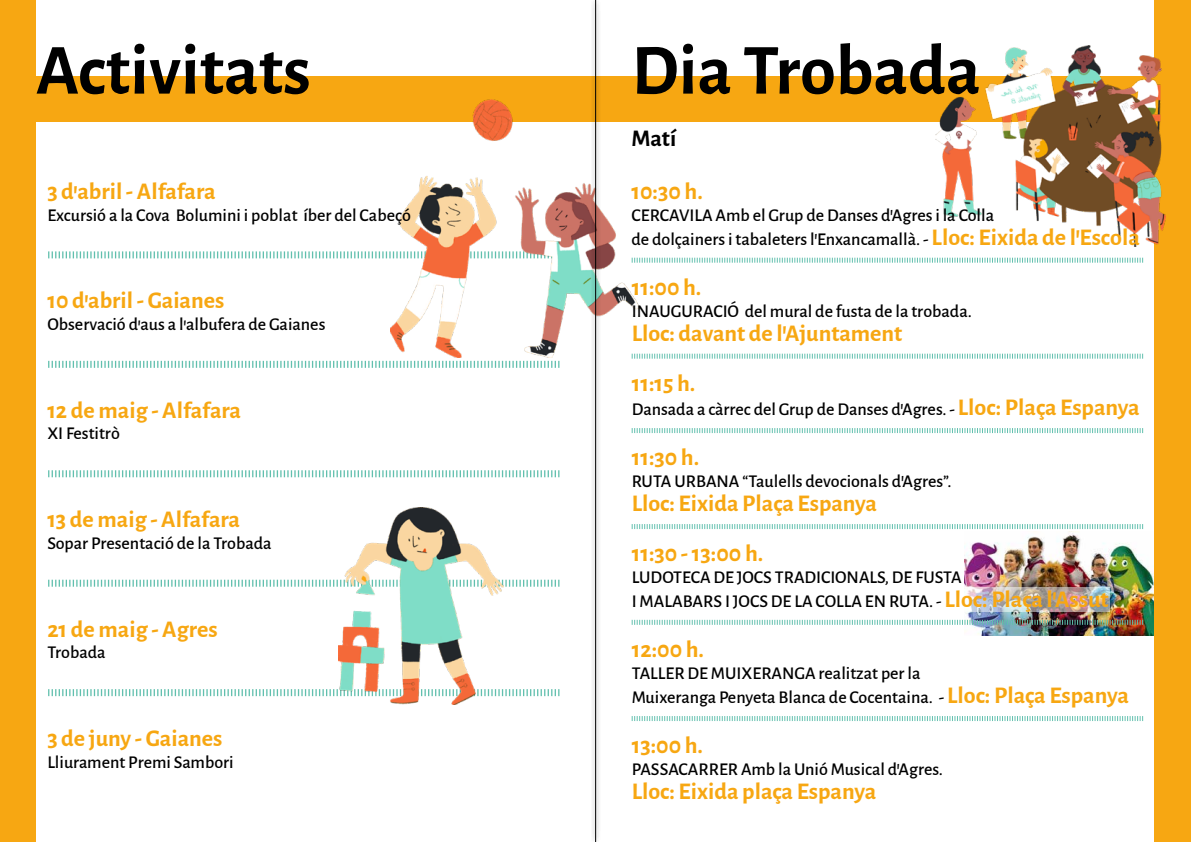
<style>
.page{position:relative;width:1191px;height:842px;background:#fff}
.page>*{position:absolute;margin:0;border:0;box-sizing:border-box;transform-origin:0 0}
.t1{font:700 72px "Alegreya Sans";color:#000}
.t2{font:700 24px "Alegreya Sans";color:#f7a712}
.t3{font:700 24px "Alegreya Sans";color:#000}
.t4{font:500 18px/24px "Alegreya Sans";color:#000}
.s1{font-weight:700;font-size:24px;color:#f7a712}
</style>
<div class="page">
<img style="left:964px;top:531px;width:190px;height:105px">
<div style="left:0;top:77px;width:596px;height:45px;background:#f7a712"></div>
<svg style="left:48px;top:251px;width:342px;height:7px"></svg>
<img style="left:390px;top:99px;width:248px;height:258px">
<div style="left:595px;top:77px;width:595px;height:45px;background:#f7a712"></div>
<svg style="left:591px;top:0;width:9px;height:842px"></svg>
<div style="left:0;top:0;width:35px;height:842px;background:#f7a712"></div>
<svg style="left:48px;top:361px;width:511px;height:7px"></svg>
<svg style="left:48px;top:470px;width:511px;height:7px"></svg>
<svg style="left:48px;top:689px;width:511px;height:7px"></svg>
<svg style="left:631px;top:257px;width:512px;height:7px"></svg>
<svg style="left:631px;top:353px;width:512px;height:6px"></svg>
<svg style="left:631px;top:428px;width:512px;height:6px"></svg>
<svg style="left:631px;top:524px;width:512px;height:5px"></svg>
<img style="left:631px;top:619px;width:512px;height:7px">
<svg style="left:631px;top:716px;width:512px;height:5px"></svg>
<svg style="left:48px;top:580px;width:511px;height:7px"></svg>
<img style="left:338px;top:507px;width:166px;height:198px">
<img style="left:964px;top:587px;width:145px;height:24px">
<div style="left:1155px;top:0;width:36px;height:842px;background:#f7a712"></div>
<img style="left:935px;top:45px;width:230px;height:201px">
<h1 class="t1" style="left:36px;top:17px;width:276px">Activitats</h1>
<h2 class="t2" style="left:47px;top:174px;width:170px">3 d’abril - Alfafara</h2>
<p class="t4" style="left:47px;top:202px;width:365px">Excursió a la Cova Bolumini i poblat íber del Cabeçó</p>
<h2 class="t2" style="left:47px;top:283px;width:178px">10 d’abril - Gaianes</h2>
<p class="t4" style="left:47px;top:311px;width:280px">Observació d’aus a l’albufera de Gaianes</p>
<h2 class="t2" style="left:47px;top:392px;width:195px">12 de maig - Alfafara</h2>
<p class="t4" style="left:47px;top:420px;width:74px">XI Festitrò</p>
<h2 class="t2" style="left:47px;top:502px;width:194px">13 de maig - Alfafara</h2>
<p class="t4" style="left:47px;top:530px;width:226px">Sopar Presentació de la Trobada</p>
<h2 class="t2" style="left:47px;top:611px;width:172px">21 de maig - Agres</h2>
<p class="t4" style="left:47px;top:639px;width:60px">Trobada</p>
<h2 class="t2" style="left:47px;top:721px;width:176px">3 de juny - Gaianes</h2>
<p class="t4" style="left:47px;top:749px;width:188px">Lliurament Premi Sambori</p>
<h1 class="t1" style="left:631px;top:17px;width:350px">Dia Trobada</h1>
<h2 class="t3" style="left:631px;top:121px;width:46px">Matí</h2>
<h2 class="t2" style="left:631px;top:174px;width:73px">10:30 h.</h2>
<p class="t4" style="left:631px;top:202px;width:510px">CERCAVILA Amb el Grup de Danses d’Agres i la Colla<br>de dolçainers i tabaleters l’Enxancamallà. - <span class="s1">Lloc: Eixida de l’Escola</span></p>
<h2 class="t2" style="left:631px;top:270px;width:71px">11:00 h.</h2>
<p class="t4" style="left:631px;top:298px;width:342px">INAUGURACIÓ del mural de fusta de la trobada.</p>
<h2 class="t2" style="left:631px;top:315px;width:272px">Lloc: davant de l’Ajuntament</h2>
<h2 class="t2" style="left:631px;top:366px;width:65px">11:15 h.</h2>
<p class="t4" style="left:631px;top:396px;width:509px">Dansada a càrrec del Grup de Danses d’Agres. - <span class="s1">Lloc: Plaça Espanya</span></p>
<h2 class="t2" style="left:631px;top:440px;width:69px">11:30 h.</h2>
<p class="t4" style="left:631px;top:468px;width:321px">RUTA URBANA “Taulells devocionals d’Agres”.</p>
<h2 class="t2" style="left:631px;top:485px;width:247px">Lloc: Eixida Plaça Espanya</h2>
<h2 class="t2" style="left:631px;top:536px;width:133px">11:30 - 13:00 h.</h2>
<p class="t4" style="left:631px;top:564px;width:478px">LUDOTECA DE JOCS TRADICIONALS, DE FUSTA<br>I MALABARS I JOCS DE LA COLLA EN RUTA. - <span class="s1">Lloc: Plaça l’Assut</span></p>
<h2 class="t2" style="left:631px;top:632px;width:74px">12:00 h.</h2>
<p class="t4" style="left:631px;top:660px;width:499px">TALLER DE MUIXERANGA realitzat per la<br>Muixeranga Penyeta Blanca de Cocentaina. - <span class="s1">Lloc: Plaça Espanya</span></p>
<h2 class="t2" style="left:631px;top:728px;width:73px">13:00 h.</h2>
<p class="t4" style="left:631px;top:756px;width:313px">PASSACARRER Amb la Unió Musical d’Agres.</p>
<h2 class="t2" style="left:631px;top:773px;width:246px">Lloc: Eixida plaça Espanya</h2>
</div>
